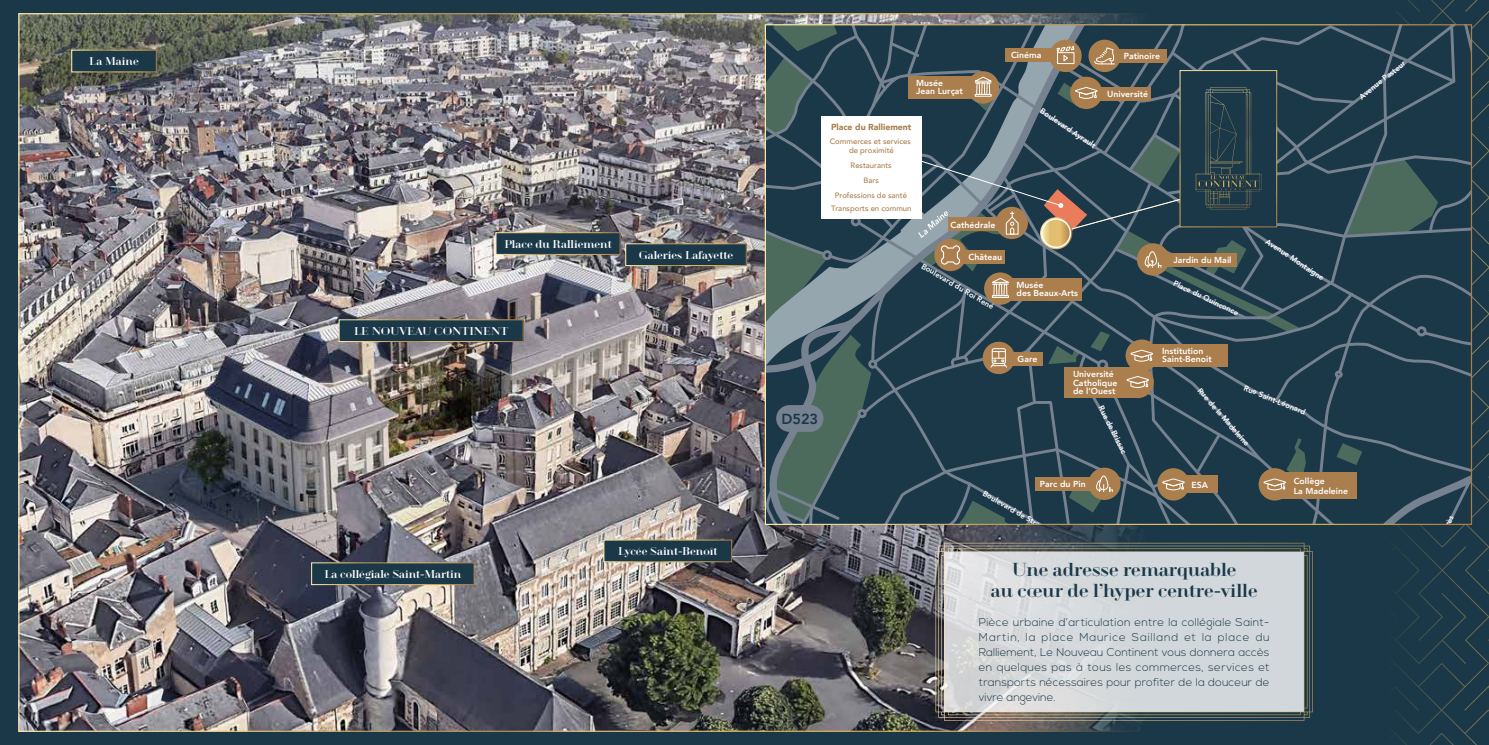
<style>
.page{position:relative;width:1489px;height:745px;background:#fff}
.page>*{position:absolute;margin:0;border:0;box-sizing:border-box;transform-origin:0 0}
.t1{font:17.5px/21px "Geotica Three";color:#1a3848;text-align:center}
.t2{font:800 14.5px "Avenir";color:#1a3848}
.t3{font:300 11.25px/15px "Nexa";letter-spacing:.01em;color:#1a3848;text-align:justify}
.t4{font:10.5px "Geotica Three";color:#fff}
.t5{font:800 8.75px/8.8px "Avenir";color:#fff}
.t6{font:900 8.75px "Avenir";color:#aa7e4d}
.t7{font:800 7.75px "Avenir";color:#fff}
.t8{font:500 7.75px/14.9px "Avenir";color:#aa7e4d;text-align:center}
</style>
<div class="page">
<div style="left:0;top:0;width:1488px;height:744px;background:#1a3848"></div>
<img style="left:20px;top:15px;width:745px;height:714px">
<svg style="left:765px;top:0;width:724px;height:744px"></svg>
<div style="left:1041px;top:218px;width:29px;height:30px;border:1px solid #fff;border-radius:50%"></div>
<svg style="left:935px;top:542px;width:377px;height:178px;background:#c3c7c8"></svg>
<div style="left:496px;top:232px;width:124px;height:22px;background:#1a3848"></div>
<div style="left:625px;top:244px;width:121px;height:21px;background:#1a3848"></div>
<div style="left:339px;top:319px;width:184px;height:22px;background:#1a3848"></div>
<div style="left:311px;top:562px;width:163px;height:22px;background:#1a3848"></div>
<div style="left:72px;top:50px;width:84px;height:22px;background:#1a3848"></div>
<div style="left:604px;top:539px;width:127px;height:22px;background:#1a3848"></div>
<p class="t4" style="left:89px;top:55px;width:51px">La Maine</p>
<p class="t4" style="left:504px;top:237px;width:109px">Place du Ralliement</p>
<p class="t4" style="left:354px;top:324px;width:156px">LE NOUVEAU CONTINENT</p>
<p class="t4" style="left:638px;top:248px;width:96px">Galeries Lafayette</p>
<p class="t4" style="left:324px;top:567px;width:138px">La collégiale Saint-Martin</p>
<p class="t4" style="left:618px;top:544px;width:101px">Lycée Saint-Benoît</p>
<p class="t2" style="left:781px;top:407px;width:38px">D523</p>
<p class="t5" style="left:916px;top:78px;width:48px">Musée<br>Jean Lurçat</p>
<p class="t6" style="left:831px;top:120px;width:82px">Place du Ralliement</p>
<p class="t8" style="left:829px;top:136px;width:83px;line-height:9.2px">Commerces et services de proximité</p>
<p class="t8" style="left:834px;top:157px;width:74px">Restaurants<br>Bars<br>Professions de santé</p>
<p class="t8" style="left:831px;top:200px;width:82px">Transports en commun</p>
<p class="t5" style="left:950px;top:220px;width:46px">Cathédrale</p>
<p class="t5" style="left:1010px;top:51px;width:32px">Cinéma</p>
<p class="t7" style="left:1044px;top:105px;width:66px;rotate:33deg">Boulevard Ayrault</p>
<p class="t5" style="left:968px;top:252px;width:35px">Château</p>
<p class="t7" style="left:924px;top:260px;width:84px;rotate:30deg">Boulevard du Roi René</p>
<p class="t5" style="left:1016px;top:280px;width:63px">Musée<br>des Beaux-Arts</p>
<p class="t5" style="left:1123px;top:52px;width:38px">Patinoire</p>
<p class="t5" style="left:1107px;top:89px;width:42px">Université</p>
<p class="t5" style="left:1173px;top:255px;width:60px">Jardin du Mail</p>
<p class="t7" style="left:1176px;top:277px;width:73px;rotate:25deg">Place du Quinconce</p>
<p class="t7" style="left:1269px;top:235px;width:70px;rotate:34deg">Avenue Montaigne</p>
<p class="t7" style="left:1356px;top:92px;width:58px;rotate:-38deg">Avenue Pasteur</p>
<p class="t5" style="left:1017px;top:354px;width:21px">Gare</p>
<p class="t5" style="left:1072px;top:369px;width:46px">Université<br>Catholique de l’Ouest</p>
<p class="t7" style="left:1106px;top:403px;width:54px;rotate:63deg">Rue de Brissac</p>
<p class="t5" style="left:1039px;top:479px;width:47px">Parc du Pin</p>
<p class="t7" style="left:986px;top:487px;width:92px;rotate:30deg">Boulevard de Strasbourg</p>
<p class="t5" style="left:1162px;top:346px;width:51px">Institution<br>Saint-Benoit</p>
<p class="t7" style="left:1246px;top:381px;width:67px;rotate:22deg">Rue Saint-Léonard</p>
<p class="t7" style="left:1203px;top:385px;width:75px;rotate:49deg">Rue de la Madeleine</p>
<p class="t5" style="left:1191px;top:480px;width:18px">ESA</p>
<p class="t5" style="left:1293px;top:475px;width:56px;line-height:10.5px">Collège<br>La Madeleine</p>
<h1 class="t1" style="left:990px;top:558px;width:268px">Une adresse remarquable<br>au cœur de l’hyper centre-ville</h1>
<p class="t3" style="left:978px;top:615px;width:292px">Pièce urbaine d’articulation entre la collégiale Saint-Martin, la place Maurice Sailland et la place du Ralliement, Le Nouveau Continent vous donnera accès en quelques pas à tous les commerces, services et transports nécessaires pour profiter de la douceur de vivre angevine.</p>
</div>
